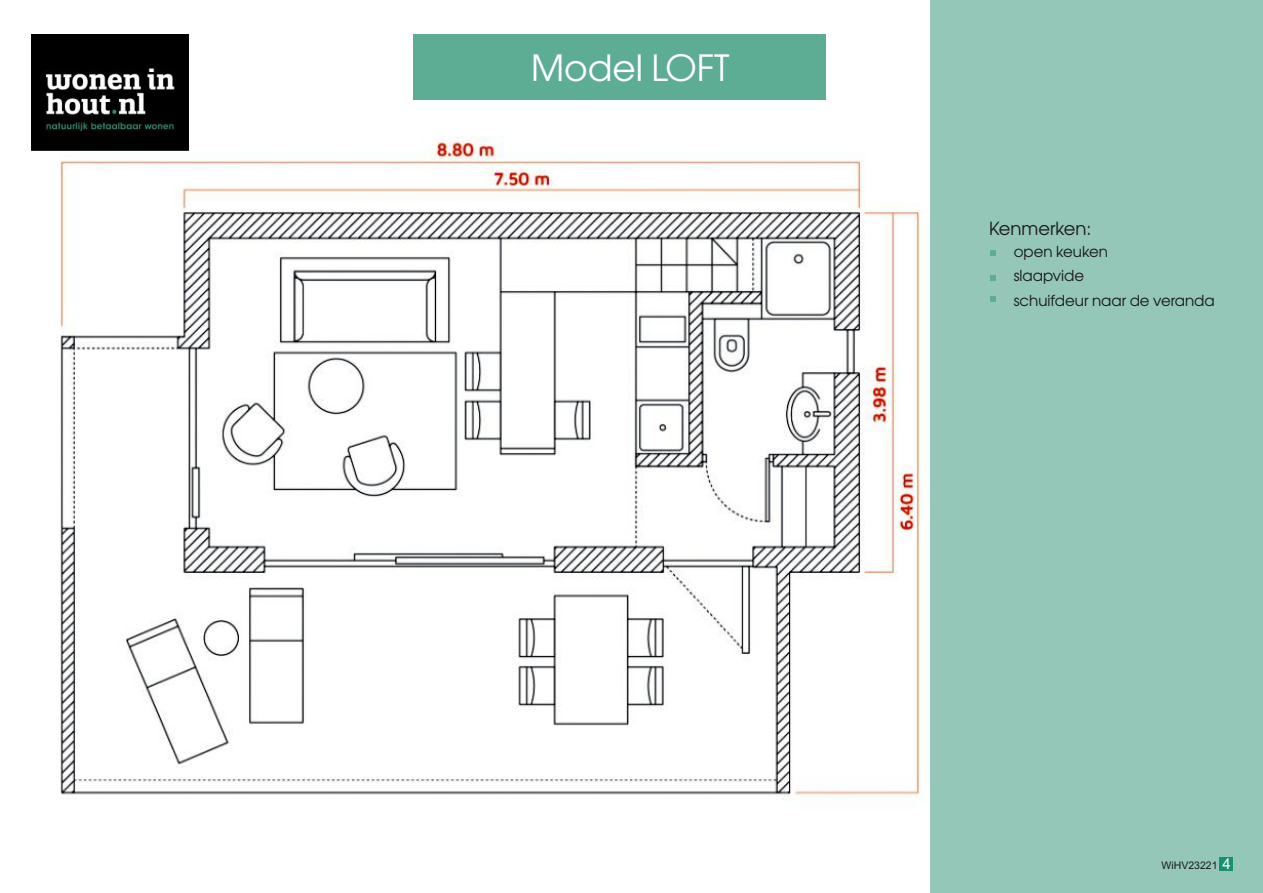
<style>
.page{position:relative;width:1263px;height:893px;background:#fff}
.page>*{position:absolute;margin:0;border:0;box-sizing:border-box;transform-origin:0 0}
.t1{font:36px "Avant Garde Gothic ITC";color:#fff}
.t2{font:18px "Avant Garde Gothic ITC";color:#1a1a18}
.t3{font:15px/24.6px "Avant Garde Gothic ITC";color:#1a1a18}
.t4{font:10.5px "Arial";color:#1a1a18}
.s1{font-size:15px;color:#fff}
</style>
<div class="page">
<img style="left:45px;top:136px;width:877px;height:665px">
<div style="left:930px;top:0;width:332px;height:893px;background:#94c7b8"></div>
<img style="left:31px;top:35px;width:158px;height:115px">
<svg style="left:990px;top:250px;width:6px;height:6px"></svg>
<svg style="left:990px;top:275px;width:6px;height:6px"></svg>
<svg style="left:990px;top:296px;width:6px;height:5px"></svg>
<div style="left:413px;top:35px;width:413px;height:65px;background:#5dac94"></div>
<div style="left:1219px;top:858px;width:14px;height:13px;background:#179170"></div>
<h1 class="t1" style="left:531px;top:53px;width:200px">Model LOFT</h1>
<p class="t2" style="left:989px;top:221px;width:104px">Kenmerken:</p>
<p class="t3" style="left:1014px;top:240px;width:203px">open keuken<br>slaapvide<br>schuifdeur naar de veranda</p>
<p class="t4" style="left:1161px;top:861px;width:71px">WiHV23221 <span class="s1">4</span></p>
</div>
